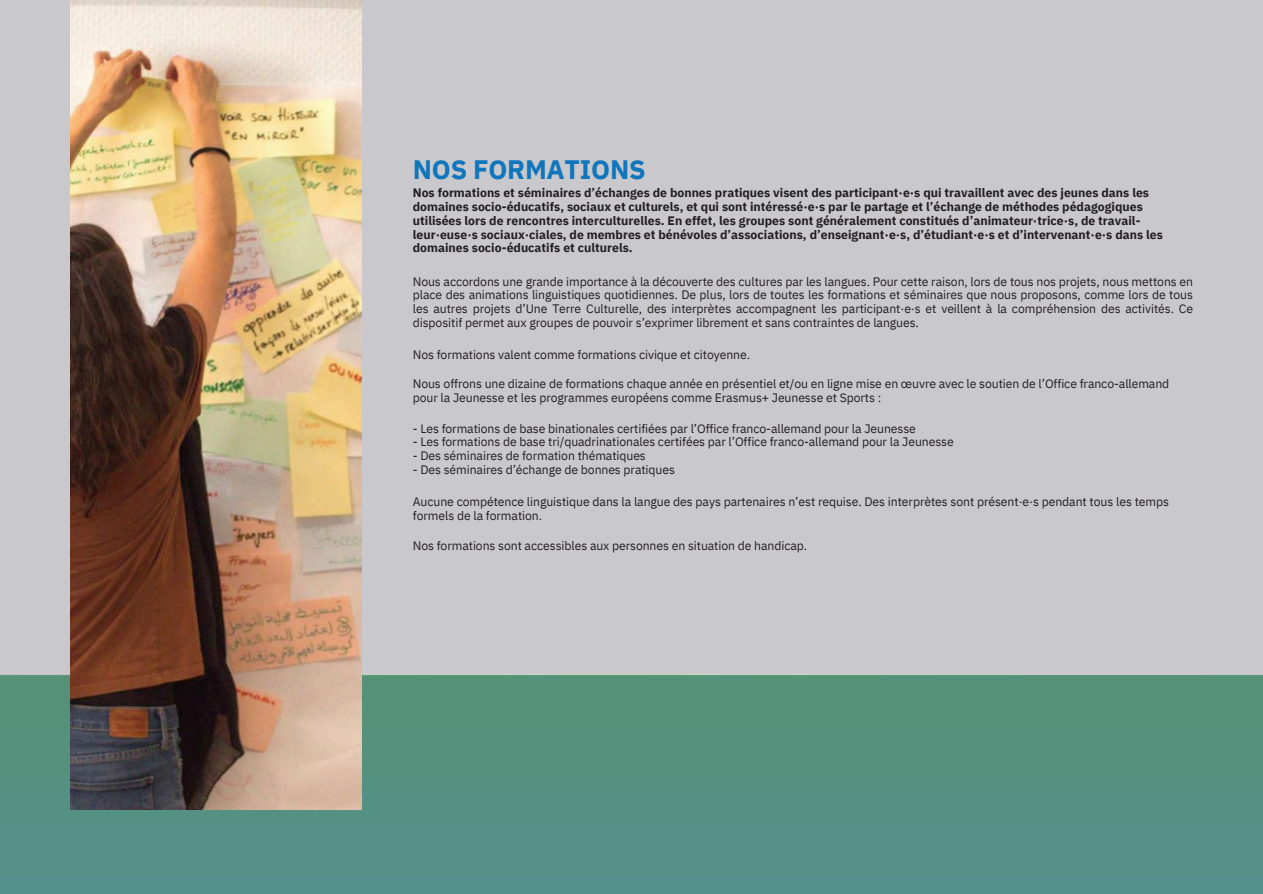
<style>
.page{position:relative;width:1263px;height:894px;background:#fff}
.page>*{position:absolute;margin:0;border:0;box-sizing:border-box;transform-origin:0 0}
.t1{font:700 26.7px "IBM Plex Sans";letter-spacing:-.01em;color:#0f76bb}
.t2{font:12.3px/13.8px "IBM Plex Sans";letter-spacing:-.01em;color:#231f20}
.t3{font:700 12.3px/13.8px "IBM Plex Sans";color:#231f20}
</style>
<div class="page">
<img style="left:0;top:0;width:1263px;height:893px">
<img style="left:70px;top:0;width:291px;height:809px">
<p class="t1" style="left:413px;top:151px;width:234px">NOS FORMATIONS</p>
<h1 class="t3" style="left:413px;top:186px;width:752px">Nos formations et séminaires d’échanges de bonnes pratiques visent des participant·e·s qui travaillent avec des jeunes dans les domaines socio-éducatifs, sociaux et culturels, et qui sont intéressé·e·s par le partage et l’échange de méthodes pédagogiques utilisées lors de rencontres interculturelles. En effet, les groupes sont généralement constitués d’animateur·trice·s, de travail&shy;leur·euse·s sociaux·ciales, de membres et bénévoles d’associations, d’enseignant·e·s, d’étudiant·e·s et d’intervenant·e·s dans les domaines socio-éducatifs et culturels.</h1>
<h2 class="t2" style="left:413px;top:274px;width:782px;text-align:justify">Nous accordons une grande importance à la découverte des cultures par les langues. Pour cette raison, lors de tous nos projets, nous mettons en place des animations linguistiques quotidiennes. De plus, lors de toutes les formations et séminaires que nous proposons, comme lors de tous les autres projets d’Une Terre Culturelle, des interprètes accompagnent les participant·e·s et veillent à la compréhension des activités. Ce dispositif permet aux groupes de pouvoir s’exprimer librement et sans contraintes de langues.</h2>
<p class="t2" style="left:413px;top:347px;width:339px">Nos formations valent comme formations civique et citoyenne.</p>
<p class="t2" style="left:413px;top:377px;width:758px">Nous offrons une dizaine de formations chaque année en présentiel et/ou en ligne mise en œuvre avec le soutien de l’Office franco-allemand pour la Jeunesse et les programmes européens comme Erasmus+ Jeunesse et Sports :</p>
<p class="t2" style="left:413px;top:421px;width:505px">- Les formations de base binationales certifiées par l’Office franco-allemand pour la Jeunesse</p>
<p class="t2" style="left:413px;top:434px;width:542px">- Les formations de base tri/quadrinationales certifées par l’Office franco-allemand pour la Jeunesse</p>
<p class="t2" style="left:413px;top:448px;width:235px">- Des séminaires de formation thématiques</p>
<p class="t2" style="left:413px;top:462px;width:264px">- Des séminaires d’échange de bonnes pratiques</p>
<p class="t2" style="left:413px;top:494px;width:758px">Aucune compétence linguistique dans la langue des pays partenaires n’est requise. Des interprètes sont présent·e·s pendant tous les temps formels de la formation.</p>
<p class="t2" style="left:413px;top:538px;width:396px">Nos formations sont accessibles aux personnes en situation de handicap.</p>
</div>
